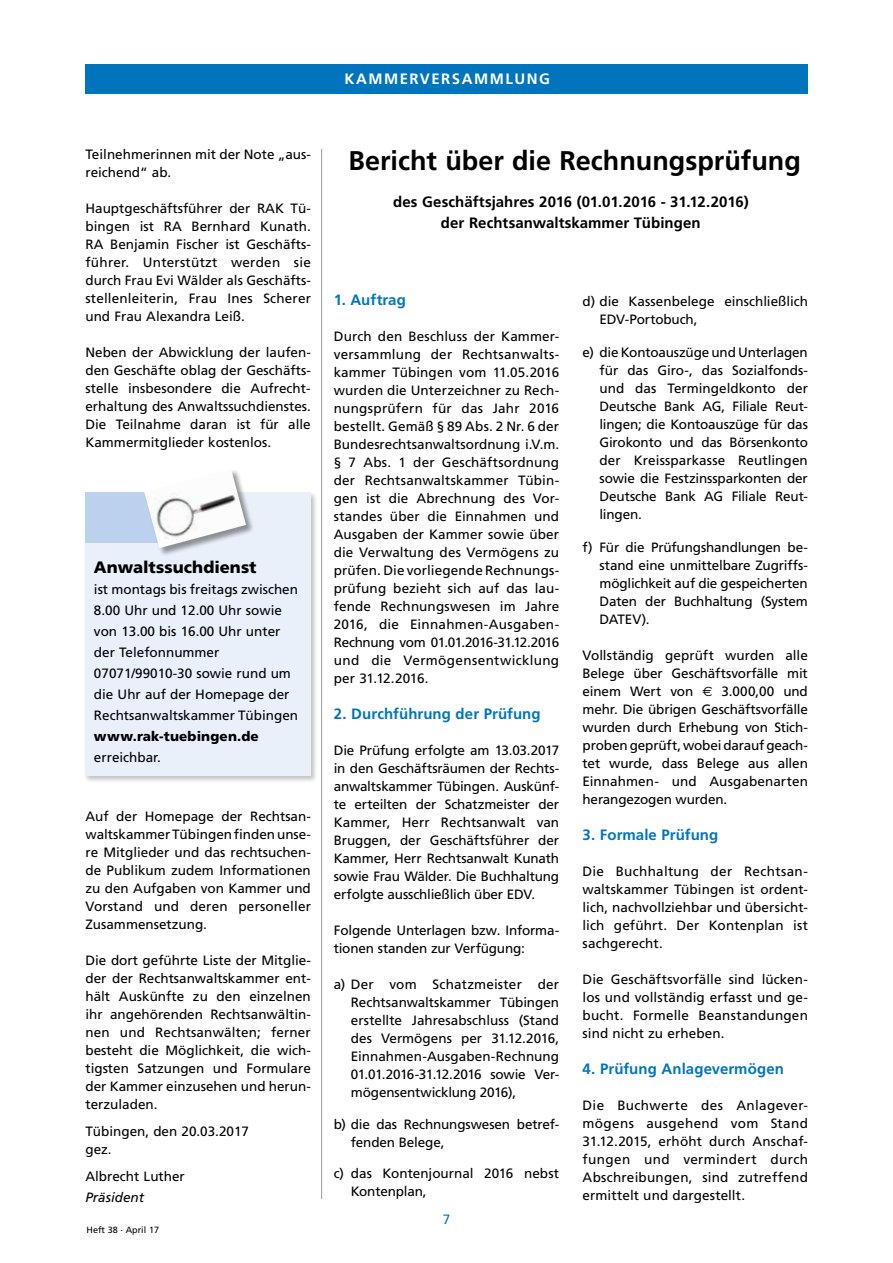
<style>
.page{position:relative;width:893px;height:1263px;background:#fff}
.page>*{position:absolute;margin:0;border:0;box-sizing:border-box;transform-origin:0 0}
.t1{font:700 27px "Frutiger";color:#000}
.t2{font:900 16.5px "Frutiger";color:#000}
.t3{font:700 15px/21px "Frutiger";letter-spacing:.005em;color:#000;text-align:center}
.t4{font:700 15px "Frutiger";letter-spacing:.005em;color:#0075be}
.t5{font:700 15px "Frutiger";letter-spacing:.1em;color:#fff}
.t6{font:13.5px/18px "Frutiger";color:#000;text-align:justify}
.t7{font:900 13.5px "Frutiger";letter-spacing:.015em;color:#000}
.t8{font:italic 13.5px "Frutiger";color:#000}
.t9{font:13.5px "Frutiger";color:#0075be}
.t10{font:9px "Frutiger";color:#000}
.s1{font-family:"Euro Sans"}
</style>
<div class="page">
<div style="left:83px;top:491px;width:235px;height:293px;background:#000;opacity:.25"></div>
<div style="left:85px;top:493px;width:225px;height:283px;background:#e9f0fa"></div>
<div style="left:85px;top:64px;width:723px;height:30px;background:#0075be"></div>
<hr style="left:321px;top:149px;width:1px;height:1050px;background:#9c9d9d">
<div style="left:85px;top:493px;width:88px;height:50px;background:#bcd1ee"></div>
<div style="left:144px;top:469px;width:111px;height:88px;background:#000;opacity:.4"></div>
<img style="left:144px;top:469px;width:102px;height:79px">
<p class="t5" style="left:345px;top:70px;width:207px">KAMMERVERSAMMLUNG</p>
<p class="t6" style="left:85px;top:146px;width:227px">Teilnehmerinnen mit der Note „aus&shy;reichend“ ab.</p>
<p class="t6" style="left:85px;top:200px;width:227px">Hauptgeschäftsführer der RAK Tü&shy;bingen ist RA Bernhard Kunath.<br>RA Benjamin Fischer ist Geschäfts&shy;führer. Unterstützt werden sie durch Frau Evi Wälder als Geschäfts&shy;stellenleiterin, Frau Ines Scherer und Frau Alexandra Leiß.</p>
<p class="t6" style="left:85px;top:343px;width:227px">Neben der Abwicklung der laufen&shy;den Geschäfte oblag der Geschäfts&shy;stelle insbesondere die Aufrecht&shy;erhaltung des Anwaltssuchdienstes.<br>Die Teilnahme daran ist für alle Kammermitglieder kostenlos.</p>
<p class="t2" style="left:94px;top:558px;width:164px">Anwaltssuchdienst</p>
<p class="t6" style="left:94px;top:579px;width:206px;line-height:21px;text-align:left">ist montags bis freitags zwischen<br>8.00 Uhr und 12.00 Uhr sowie von 13.00 bis 16.00 Uhr unter der Telefonnummer<br>07071/99010-30 sowie rund um die Uhr auf der Homepage der<br>Rechtsanwaltskammer Tübingen</p>
<p class="t7" style="left:94px;top:728px;width:166px">www.rak-tuebingen.de</p>
<p class="t6" style="left:94px;top:749px;width:69px">erreichbar.</p>
<p class="t6" style="left:85px;top:807px;width:227px">Auf der Homepage der Rechtsan&shy;waltskammer Tübingen finden unse&shy;re Mitglieder und das rechtsuchen&shy;de Publikum zudem Informationen zu den Aufgaben von Kammer und Vorstand und deren personeller Zusammensetzung.</p>
<p class="t6" style="left:85px;top:951px;width:227px">Die dort geführte Liste der Mitglie&shy;der der Rechtsanwaltskammer ent&shy;hält Auskünfte zu den einzelnen ihr angehörenden Rechtsanwältin&shy;nen und Rechtsanwälten; ferner besteht die Möglichkeit, die wich&shy;tigsten Satzungen und Formulare der Kammer einzusehen und herun&shy;terzuladen.</p>
<p class="t6" style="left:85px;top:1122px;width:165px">Tübingen, den 20.03.2017 gez.</p>
<p class="t6" style="left:85px;top:1167px;width:101px">Albrecht Luther</p>
<p class="t8" style="left:85px;top:1189px;width:60px">Präsident</p>
<p class="t10" style="left:87px;top:1225px;width:74px">Heft 38 . April 17</p>
<h1 class="t1" style="left:349px;top:145px;width:454px">Bericht über die Rechnungsprüfung</h1>
<p class="t3" style="left:393px;top:191px;width:357px">des Geschäftsjahres 2016 (01.01.2016 - 31.12.2016) der Rechtsanwaltskammer Tübingen</p>
<p class="t4" style="left:334px;top:291px;width:74px">1. Auftrag</p>
<p class="t6" style="left:334px;top:327px;width:227px">Durch den Beschluss der Kammer&shy;versammlung der Rechtsanwalts&shy;kammer Tübingen vom 11.05.2016 wurden die Unterzeichner zu Rech&shy;nungsprüfern für das Jahr 2016 bestellt. Gemäß § 89 Abs. 2 Nr. 6 der Bundesrechtsanwaltsordnung i.V.m. § 7 Abs. 1 der Geschäftsordnung der Rechtsanwaltskammer Tübin&shy;gen ist die Abrechnung des Vor&shy;standes über die Einnahmen und Ausgaben der Kammer sowie über die Verwaltung des Vermögens zu prüfen. Die vorliegende Rechnungs&shy;prüfung bezieht sich auf das lau&shy;fende Rechnungswesen im Jahre 2016, die Einnahmen-Ausgaben-Rechnung vom 01.01.2016-31.12.2016 und die Vermögensentwicklung per 31.12.2016.</p>
<p class="t4" style="left:334px;top:705px;width:208px">2. Durchführung der Prüfung</p>
<p class="t6" style="left:334px;top:741px;width:227px">Die Prüfung erfolgte am 13.03.2017 in den Geschäftsräumen der Rechts&shy;anwaltskammer Tübingen. Auskünf&shy;te erteilten der Schatzmeister der Kammer, Herr Rechtsanwalt van Bruggen, der Geschäftsführer der Kammer, Herr Rechtsanwalt Kunath sowie Frau Wälder. Die Buchhaltung erfolgte ausschließlich über EDV.</p>
<p class="t6" style="left:334px;top:921px;width:227px">Folgende Unterlagen bzw. Informa&shy;tionen standen zur Verfügung:</p>
<p class="t6" style="left:351px;top:975px;width:210px;text-indent:-17px">a) Der vom Schatzmeister der Rechtsanwaltskammer Tübingen erstellte Jahresabschluss (Stand des Vermögens per 31.12.2016, Einnahmen-Ausgaben-Rechnung 01.01.2016-31.12.2016 sowie Ver&shy;mögensentwicklung 2016),</p>
<p class="t6" style="left:351px;top:1115px;width:210px;text-indent:-17px">b) die das Rechnungswesen betref&shy;fenden Belege,</p>
<p class="t6" style="left:351px;top:1164px;width:210px;text-indent:-17px">c) das Kontenjournal 2016 nebst<br>Kontenplan,</p>
<p class="t9" style="left:443px;top:1211px;width:9px">7</p>
<p class="t6" style="left:600px;top:292px;width:210px;text-indent:-17px">d) die Kassenbelege einschließlich<br>EDV-Portobuch,</p>
<p class="t6" style="left:600px;top:343px;width:210px;text-indent:-17px">e) die Kontoauszüge und Unterlagen für das Giro-, das Sozialfonds&shy;und das Termingeldkonto der Deutsche Bank AG, Filiale Reut&shy;lingen; die Kontoauszüge für das Girokonto und das Börsenkonto der Kreissparkasse Reutlingen sowie die Festzinssparkonten der Deutsche Bank AG Filiale Reut&shy;lingen.</p>
<p class="t6" style="left:600px;top:538px;width:210px;text-indent:-17px">f) Für die Prüfungshandlungen be&shy;stand eine unmittelbare Zugriffs&shy;möglichkeit auf die gespeicherten Daten der Buchhaltung (System DATEV).</p>
<p class="t6" style="left:582px;top:646px;width:227px">Vollständig geprüft wurden alle Belege über Geschäftsvorfälle mit einem Wert von <span class="s1">€</span> 3.000,00 und mehr. Die übrigen Geschäftsvorfälle wurden durch Erhebung von Stich&shy;proben geprüft, wobei darauf geach&shy;tet wurde, dass Belege aus allen Einnahmen- und Ausgabenarten herangezogen wurden.</p>
<p class="t4" style="left:583px;top:826px;width:137px">3. Formale Prüfung</p>
<p class="t6" style="left:583px;top:862px;width:227px">Die Buchhaltung der Rechtsan&shy;waltskammer Tübingen ist ordent&shy;lich, nachvollziehbar und übersicht&shy;lich geführt. Der Kontenplan ist sachgerecht.</p>
<p class="t6" style="left:583px;top:970px;width:227px">Die Geschäftsvorfälle sind lücken&shy;los und vollständig erfasst und ge&shy;bucht. Formelle Beanstandungen sind nicht zu erheben.</p>
<p class="t4" style="left:583px;top:1060px;width:203px">4. Prüfung Anlagevermögen</p>
<p class="t6" style="left:583px;top:1096px;width:227px">Die Buchwerte des Anlagever&shy;mögens ausgehend vom Stand 31.12.2015, erhöht durch Anschaf&shy;fungen und vermindert durch Abschreibungen, sind zutreffend ermittelt und dargestellt.</p>
</div>
